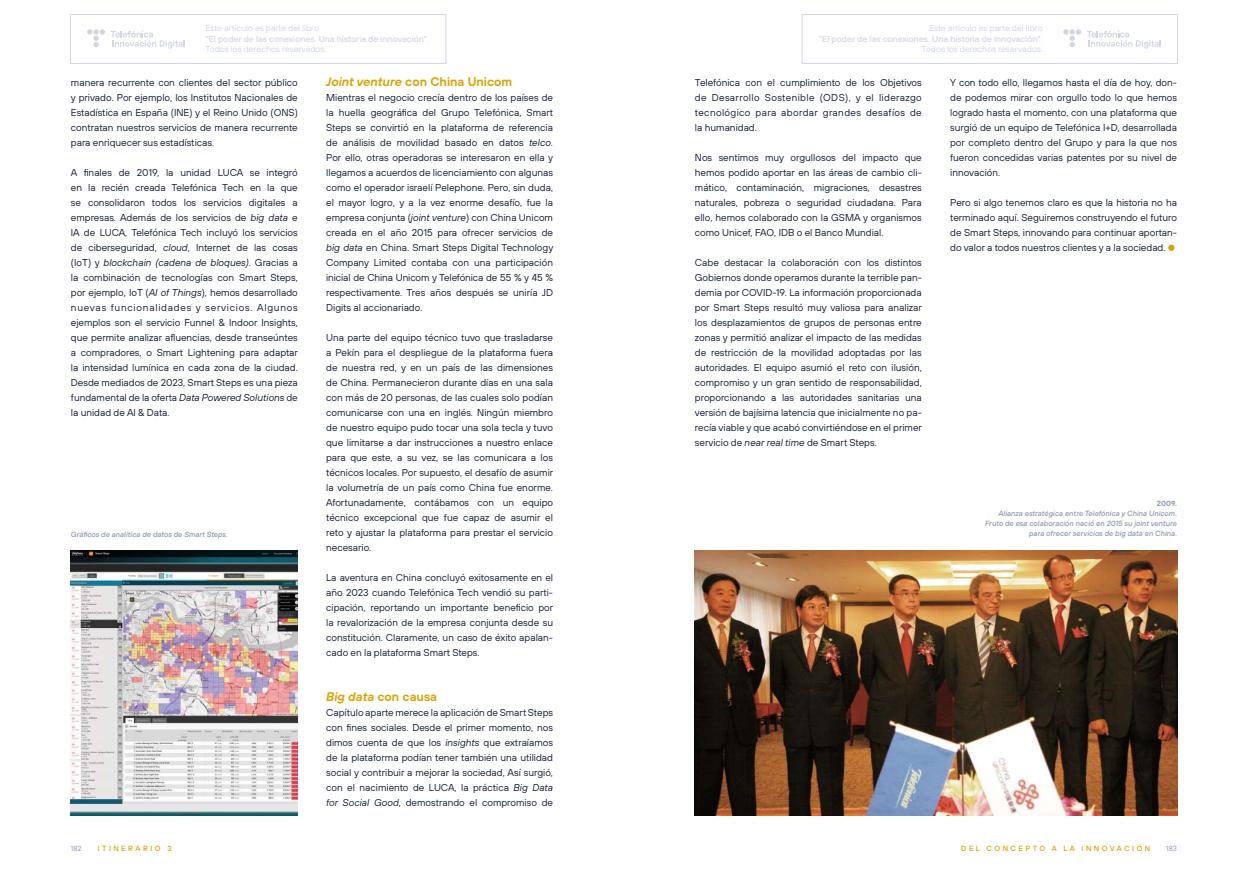
<style>
.page{position:relative;width:1248px;height:886px;background:#fff}
.page>*{position:absolute;margin:0;border:0;box-sizing:border-box;transform-origin:0 0}
.t1{font:600 12.5px "Tele Sans";color:#d9a200}
.t2{font:10px/15px "Tele Sans";color:#141d32;text-align:justify}
.t3{font:8.75px/10.5px "Tele Sans";color:#d1d5e4}
.t4{font:italic 500 7.5px/10px "Tele Sans";color:#8a96b0;text-align:right}
.t5{font:500 7.5px "Tele Sans";letter-spacing:.33em;color:#d9a200}
.t6{font:7.5px "Tele Sans";color:#8a96b0}
.t7{font:600 7.5px "Tele Sans";color:#8a96b0}
.s1{font-weight:500}
.s2{font-style:italic}
</style>
<div class="page">
<svg style="left:1168px;top:245px;width:6px;height:6px"></svg>
<img style="left:694px;top:551px;width:482px;height:264px">
<img style="left:71px;top:551px;width:227px;height:264px">
<svg style="left:87px;top:29px;width:98px;height:20px"></svg>
<div style="left:70px;top:14px;width:376px;height:50px;border:1px solid #d1d5e4"></div>
<svg style="left:1063px;top:29px;width:97px;height:20px"></svg>
<div style="left:801px;top:14px;width:376px;height:50px;border:1px solid #d1d5e4"></div>
<p class="t3" style="left:205px;top:23px;width:225px">Este artículo es parte del libro<br><span class="s1">"El poder de las conexiones. Una historia de innovación"</span>.<br>Todos los derechos reservados.</p>
<p class="t3" style="left:818px;top:23px;width:225px;text-align:right">Este artículo es parte del libro<br><span class="s1">"El poder de las conexiones. Una historia de innovación"</span>.<br>Todos los derechos reservados.</p>
<p class="t2" style="left:71px;top:75px;width:228px">manera recurrente con clientes del sector público y privado. Por ejemplo, los Institutos Nacionales de Estadística en España (INE) y el Reino Unido (ONS) contratan nuestros servicios de manera recurrente para enriquecer sus estadísticas.</p>
<p class="t2" style="left:71px;top:165px;width:228px">A finales de 2019, la unidad LUCA se integró en la recién creada Telefónica Tech en la que se consolidaron todos los servicios digitales a empresas. Además de los servicios de <span class="s2">big data</span> e IA de LUCA, Telefónica Tech incluyó los servicios de ciberseguridad, <span class="s2">cloud</span>, Internet de las cosas (IoT) y <span class="s2">blockchain (cadena de bloques).</span> Gracias a la combinación de tecnologías con Smart Steps, por ejemplo, IoT (<span class="s2">AI of Things</span>), hemos desarrollado nuevas funcionalidades y servicios. Algunos ejemplos son el servicio Funnel &amp; Indoor Insights, que permite analizar afluencias, desde transeúntes a compradores, o Smart Lightening para adaptar la intensidad lumínica en cada zona de la ciudad.<br>Desde mediados de 2023, Smart Steps es una pieza fundamental de la oferta <span class="s2">Data Powered Solutions</span> de la unidad de AI &amp; Data.</p>
<p class="t4" style="left:71px;top:529px;width:158px">Gráficos de analítica de datos de Smart Steps.</p>
<p class="t6" style="left:71px;top:844px;width:12px">182</p>
<p class="t5" style="left:98px;top:843px;width:75px">ITINERARIO 3</p>
<p class="t1" style="left:326px;top:73px;width:188px"><span class="s2">Joint venture</span> con China Unicom</p>
<p class="t2" style="left:326px;top:90px;width:228px">Mientras el negocio crecía dentro de los países de la huella geográfica del Grupo Telefónica, Smart Steps se convirtió en la plataforma de referencia de análisis de movilidad basado en datos <span class="s2">telco</span>.<br>Por ello, otras operadoras se interesaron en ella y llegamos a acuerdos de licenciamiento con algunas como el operador israelí Pelephone. Pero, sin duda, el mayor logro, y a la vez enorme desafío, fue la empresa conjunta (<span class="s2">joint venture</span>) con China Unicom creada en el año 2015 para ofrecer servicios de <span class="s2">big data</span> en China. Smart Steps Digital Technology Company Limited contaba con una participación inicial de China Unicom y Telefónica de 55 % y 45 % respectivamente. Tres años después se uniría JD Digits al accionariado.</p>
<p class="t2" style="left:326px;top:330px;width:228px">Una parte del equipo técnico tuvo que trasladarse a Pekín para el despliegue de la plataforma fuera de nuestra red, y en un país de las dimensiones de China. Permanecieron durante días en una sala con más de 20 personas, de las cuales solo podían comunicarse con una en inglés. Ningún miembro de nuestro equipo pudo tocar una sola tecla y tuvo que limitarse a dar instrucciones a nuestro enlace para que este, a su vez, se las comunicara a los técnicos locales. Por supuesto, el desafío de asumir la volumetría de un país como China fue enorme.<br>Afortunadamente, contábamos con un equipo técnico excepcional que fue capaz de asumir el reto y ajustar la plataforma para prestar el servicio necesario.</p>
<p class="t2" style="left:326px;top:570px;width:228px">La aventura en China concluyó exitosamente en el año 2023 cuando Telefónica Tech vendió su parti&shy;cipación, reportando un importante beneficio por la revalorización de la empresa conjunta desde su constitución. Claramente, un caso de éxito apalan&shy;cado en la plataforma Smart Steps.</p>
<p class="t1" style="left:326px;top:688px;width:112px"><span class="s2">Big data</span> con causa</p>
<p class="t2" style="left:326px;top:705px;width:228px">Capítulo aparte merece la aplicación de Smart Steps con fines sociales. Desde el primer momento, nos dimos cuenta de que los <span class="s2">insights</span> que extraíamos de la plataforma podían tener también una utilidad social y contribuir a mejorar la sociedad, Así surgió, con el nacimiento de LUCA, la práctica <span class="s2">Big Data for Social Good</span>, demostrando el compromiso de</p>
<p class="t2" style="left:694px;top:75px;width:228px">Telefónica con el cumplimiento de los Objetivos de Desarrollo Sostenible (ODS), y el liderazgo tecnológico para abordar grandes desafíos de la humanidad.</p>
<p class="t2" style="left:694px;top:150px;width:228px">Nos sentimos muy orgullosos del impacto que hemos podido aportar en las áreas de cambio cli&shy;mático, contaminación, migraciones, desastres naturales, pobreza o seguridad ciudadana. Para ello, hemos colaborado con la GSMA y organismos como Unicef, FAO, IDB o el Banco Mundial.</p>
<p class="t2" style="left:694px;top:255px;width:228px">Cabe destacar la colaboración con los distintos Gobiernos donde operamos durante la terrible pan&shy;demia por COVID-19. La información proporcionada por Smart Steps resultó muy valiosa para analizar los desplazamientos de grupos de personas entre zonas y permitió analizar el impacto de las medidas de restricción de la movilidad adoptadas por las autoridades. El equipo asumió el reto con ilusión, compromiso y un gran sentido de responsabilidad, proporcionando a las autoridades sanitarias una versión de bajísima latencia que inicialmente no pa&shy;recía viable y que acabó convirtiéndose en el primer servicio de <span class="s2">near real time</span> de Smart Steps.</p>
<p class="t2" style="left:950px;top:75px;width:228px">Y con todo ello, llegamos hasta el día de hoy, don&shy;de podemos mirar con orgullo todo lo que hemos logrado hasta el momento, con una plataforma que surgió de un equipo de Telefónica I+D, desarrollada por completo dentro del Grupo y para la que nos fueron concedidas varias patentes por su nivel de innovación.</p>
<p class="t2" style="left:950px;top:195px;width:228px">Pero si algo tenemos claro es que la historia no ha terminado aquí. Seguiremos construyendo el futuro de Smart Steps, innovando para continuar aportan&shy;do valor a todos nuestros clientes y a la sociedad.</p>
<p class="t7" style="left:1156px;top:498px;width:22px">2009.</p>
<p class="t4" style="left:985px;top:508px;width:193px">Alianza estratégica entre Telefónica y China Unicom.<br>Fruto de esa colaboración nació en 2015 su joint venture para ofrecer servicios de big data en China.</p>
<p class="t5" style="left:961px;top:843px;width:190px">DEL CONCEPTO A LA INNOVACIÓN</p>
<p class="t6" style="left:1166px;top:844px;width:12px">183</p>
</div>
